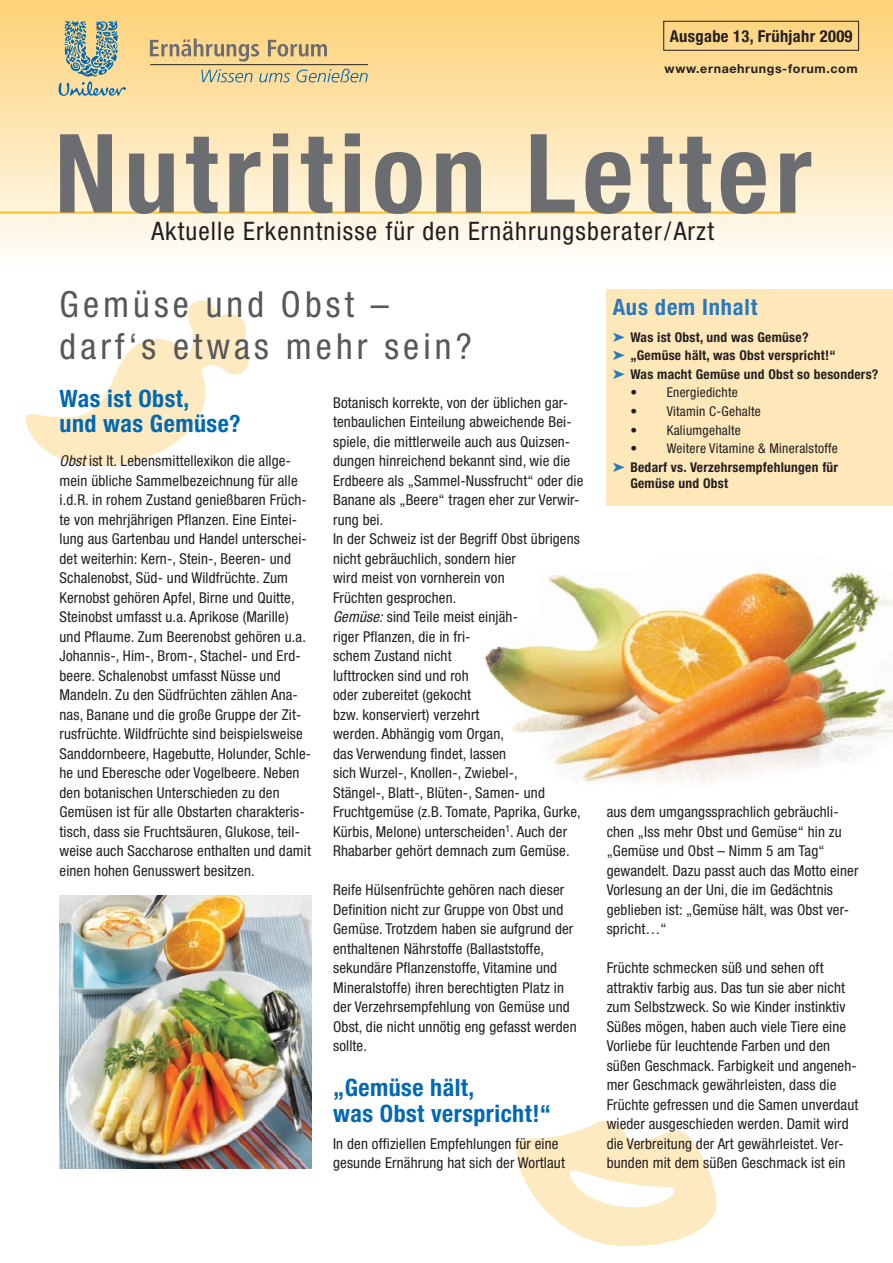
<style>
.page{position:relative;width:893px;height:1263px;background:#fff}
.page>*{position:absolute;margin:0;border:0;box-sizing:border-box;transform-origin:0 0}
.t1{font:700 condensed 109.5px "Helvetica Neue LT";letter-spacing:.06em;color:#6c6d70}
.t2{font:condensed 36px/42px "Helvetica Neue LT";letter-spacing:.115em;color:#57585a}
.t3{font:condensed 25.5px "Helvetica Neue LT";letter-spacing:.045em;color:#231f20}
.t4{font:700 condensed 24px/25.5px "Helvetica Neue LT";letter-spacing:.02em;color:#0168b3}
.t5{font:700 condensed 22.5px "Helvetica Neue LT";letter-spacing:.035em;color:#277abe}
.t6{font:700 condensed 16.5px "Helvetica Neue LT";letter-spacing:.02em;color:#231f20}
.t7{font:condensed 15px/19.5px "Helvetica Neue LT";letter-spacing:.01em;color:#231f20}
.t8{font:700 condensed 13.5px/18.6px "Helvetica Neue LT";letter-spacing:.02em;color:#231f20}
.t9{font:condensed 13.5px "Helvetica Neue LT";letter-spacing:.02em;color:#231f20}
.t10{font:700 12.45px "Helvetica Neue LT";letter-spacing:.05em;color:#231f20}
.s1{font-style:italic}
.s2{color:#277abe}
.s3{font-weight:400}
</style>
<div class="page">
<svg style="left:26px;top:300px;width:223px;height:166px"></svg>
<svg style="left:516px;top:1120px;width:200px;height:126px"></svg>
<div style="left:0;top:0;width:893px;height:39px;background:#fed275"></div>
<div style="left:0;top:1px;width:893px;height:269px;background:linear-gradient(to bottom,#fed175,#fefefb)"></div>
<div style="left:607px;top:289px;width:286px;height:216px;background:#fee8ba"></div>
<hr style="left:0;top:211px;width:795px;height:3px;background:#fec231">
<div style="left:663px;top:21px;width:196px;height:30px;border:1px solid #231f20"></div>
<svg style="left:150px;top:39px;width:109px;height:23px"></svg>
<svg style="left:268px;top:40px;width:59px;height:17px"></svg>
<svg style="left:201px;top:69px;width:51px;height:13px"></svg>
<svg style="left:259px;top:73px;width:31px;height:9px"></svg>
<svg style="left:297px;top:69px;width:71px;height:13px"></svg>
<hr style="left:150px;top:64px;width:218px;height:1px;background:#231f20">
<svg style="left:58px;top:21px;width:68px;height:75px"></svg>
<img style="left:60px;top:895px;width:252px;height:273px">
<img style="left:483px;top:570px;width:410px;height:215px">
<p class="t6" style="left:670px;top:26px;width:184px">Ausgabe 13, Frühjahr 2009</p>
<p class="t10" style="left:665px;top:61px;width:195px">www.ernaehrungs-forum.com</p>
<h1 class="t1" style="left:55px;top:107px;width:758px">Nutrition Letter</h1>
<h3 class="t3" style="left:151px;top:217px;width:564px">Aktuelle Erkenntnisse für den Ernährungsberater/Arzt</h3>
<h2 class="t2" style="left:60px;top:283px;width:414px">Gemüse und Obst – darf‘s etwas mehr sein?</h2>
<p class="t7" style="left:333px;top:393px;width:252px">Botanisch korrekte, von der üblichen gar&shy;tenbaulichen Einteilung abweichende Bei&shy;spiele, die mittlerweile auch aus Quizsen&shy;dungen hinreichend bekannt sind, wie die Erdbeere als „Sammel-Nussfrucht“ oder die Banane als „Beere“ tragen eher zur Verwir&shy;rung bei.<br>In der Schweiz ist der Begriff Obst übrigens nicht gebräuchlich, sondern hier<br>wird meist von vornherein von<br>Früchten gesprochen.<br><span class="s1">Gemüse:</span> sind Teile meist einjäh-<br>riger Pflanzen, die in fri-<br>schem Zustand nicht<br>lufttrocken sind und roh<br>oder zubereitet (gekocht<br>bzw. konserviert) verzehrt<br>werden. Abhängig vom Organ,<br>das Verwendung findet, lassen<br>sich Wurzel-, Knollen-, Zwiebel-,<br>Stängel-, Blatt-, Blüten-, Samen- und Fruchtgemüse (z.B. Tomate, Paprika, Gurke, Kürbis, Melone) unterscheiden<sup>1</sup>. Auch der Rhabarber gehört demnach zum Gemüse.</p>
<p class="t7" style="left:333px;top:880px;width:245px">Reife Hülsenfrüchte gehören nach dieser Definition nicht zur Gruppe von Obst und Gemüse. Trotzdem haben sie aufgrund der enthaltenen Nährstoffe (Ballaststoffe, sekundäre Pflanzenstoffe, Vitamine und Mineralstoffe) ihren berechtigten Platz in der Verzehrsempfehlung von Gemüse und Obst, die nicht unnötig eng gefasst werden sollte.</p>
<h3 class="t4" style="left:333px;top:1075px;width:219px">„Gemüse hält,<br>was Obst verspricht!“</h3>
<p class="t7" style="left:333px;top:1134px;width:233px">In den offiziellen Empfehlungen für eine gesunde Ernährung hat sich der Wortlaut</p>
<h3 class="t4" style="left:60px;top:385px;width:183px">Was ist Obst,<br>und was Gemüse?</h3>
<p class="t7" style="left:60px;top:451px;width:253px"><span class="s1">Obst</span> ist lt. Lebensmittellexikon die allge&shy;mein übliche Sammelbezeichnung für alle i.d.R. in rohem Zustand genießbaren Früch&shy;te von mehrjährigen Pflanzen. Eine Eintei&shy;lung aus Gartenbau und Handel unterschei&shy;det weiterhin: Kern-, Stein-, Beeren- und Schalenobst, Süd- und Wildfrüchte. Zum Kernobst gehören Apfel, Birne und Quitte, Steinobst umfasst u.a. Aprikose (Marille) und Pflaume. Zum Beerenobst gehören u.a.<br>Johannis-, Him-, Brom-, Stachel- und Erd&shy;beere. Schalenobst umfasst Nüsse und Mandeln. Zu den Südfrüchten zählen Ana&shy;nas, Banane und die große Gruppe der Zit&shy;rusfrüchte. Wildfrüchte sind beispielsweise Sanddornbeere, Hagebutte, Holunder, Schle&shy;he und Eberesche oder Vogelbeere. Neben den botanischen Unterschieden zu den Gemüsen ist für alle Obstarten charakteris&shy;tisch, dass sie Fruchtsäuren, Glukose, teil&shy;weise auch Saccharose enthalten und damit einen hohen Genusswert besitzen.</p>
<h3 class="t5" style="left:613px;top:293px;width:146px">Aus dem Inhalt</h3>
<p class="t8" style="left:613px;top:327px;width:267px"><span class="s2">➤</span> Was ist Obst, und was Gemüse?<br><span class="s2">➤</span> „Gemüse hält, was Obst verspricht!“<br><span class="s2">➤</span> Was macht Gemüse und Obst so besonders?</p>
<p class="t9" style="left:630px;top:385px;width:109px">• Energiedichte</p>
<p class="t9" style="left:630px;top:403px;width:132px">• Vitamin C-Gehalte</p>
<p class="t9" style="left:630px;top:422px;width:112px">• Kaliumgehalte</p>
<p class="t8" style="left:613px;top:439px;width:227px;text-align:right"><span class="s3">• Weitere Vitamine &amp; Mineralstoffe<br></span><span class="s2">➤</span> Bedarf vs. Verzehrsempfehlungen für</p>
<p class="t8" style="left:630px;top:474px;width:99px">Gemüse und Obst</p>
<p class="t7" style="left:607px;top:802px;width:253px">aus dem umgangssprachlich gebräuchli&shy;chen „Iss mehr Obst und Gemüse“ hin zu „Gemüse und Obst – Nimm 5 am Tag“ gewandelt. Dazu passt auch das Motto einer Vorlesung an der Uni, die im Gedächtnis geblieben ist: „Gemüse hält, was Obst ver&shy;spricht…“</p>
<p class="t7" style="left:607px;top:958px;width:253px">Früchte schmecken süß und sehen oft attraktiv farbig aus. Das tun sie aber nicht zum Selbstzweck. So wie Kinder instinktiv Süßes mögen, haben auch viele Tiere eine Vorliebe für leuchtende Farben und den süßen Geschmack. Farbigkeit und angeneh&shy;mer Geschmack gewährleisten, dass die Früchte gefressen und die Samen unverdaut wieder ausgeschieden werden. Damit wird die Verbreitung der Art gewährleistet. Ver&shy;bunden mit dem süßen Geschmack ist ein</p>
</div>
